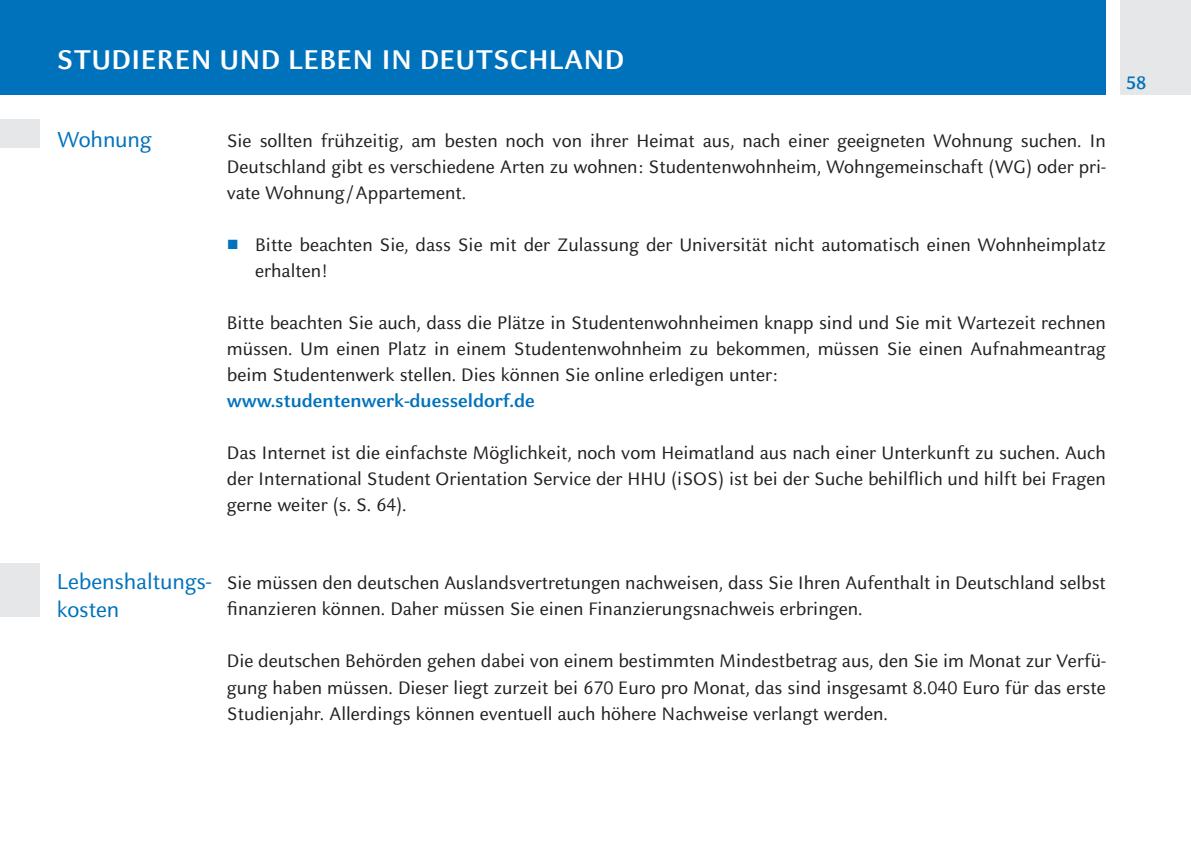
<style>
.page{position:relative;width:1191px;height:851px;background:#fff}
.page>*{position:absolute;margin:0;border:0;box-sizing:border-box;transform-origin:0 0}
.t1{font:700 30px "Celeste Sans Pro";letter-spacing:.01em;color:#fff}
.t2{font:24px "Celeste Sans Pro";letter-spacing:-.005em;color:#0072bc}
.t3{font:20px/26px "Celeste Sans Pro";color:#231f20;text-align:justify}
.t4{font:700 20px "Celeste Sans Pro";color:#0072bc}
.s1{font-family:"Arial";color:#0072bc}
</style>
<div class="page">
<div style="left:0;top:0;width:1106px;height:95px;background:#0072bc"></div>
<div style="left:1120px;top:0;width:71px;height:95px;background:#e6e7e9"></div>
<div style="left:0;top:119px;width:40px;height:28px;background:#e6e7e9"></div>
<div style="left:0;top:563px;width:40px;height:54px;background:#e6e7e9"></div>
<p class="t1" style="left:57px;top:40px;width:569px">STUDIEREN UND LEBEN IN DEUTSCHLAND</p>
<p class="t2" style="left:57px;top:124px;width:97px">Wohnung</p>
<p class="t3" style="left:227px;top:127px;width:880px">Sie sollten frühzeitig, am besten noch von ihrer Heimat aus, nach einer geeigneten Wohnung suchen. In Deutschland gibt es verschiedene Arten zu wohnen: Studentenwohnheim, Wohngemeinschaft (WG) oder pri&shy;vate Wohnung /Appartement.</p>
<p class="t3" style="left:227px;top:231px;width:880px"><span class="s1">■</span> Bitte beachten Sie, dass Sie mit der Zulassung der Universität nicht automatisch einen Wohnheimplatz</p>
<p class="t3" style="left:255px;top:257px;width:73px">erhalten!</p>
<p class="t3" style="left:227px;top:309px;width:880px">Bitte beachten Sie auch, dass die Plätze in Studentenwohnheimen knapp sind und Sie mit Wartezeit rechnen müssen. Um einen Platz in einem Studentenwohnheim zu bekommen, müssen Sie einen Aufnahmeantrag beim Studentenwerk stellen. Dies können Sie online erledigen unter:</p>
<p class="t4" style="left:227px;top:388px;width:309px">www.studentenwerk-duesseldorf.de</p>
<p class="t3" style="left:227px;top:439px;width:880px">Das Internet ist die einfachste Möglichkeit, noch vom Heimatland aus nach einer Unterkunft zu suchen. Auch der International Student Orientation Service der HHU (iSOS) ist bei der Suche behilflich und hilft bei Fragen gerne weiter (s. S. 64).</p>
<p class="t4" style="left:1125px;top:70px;width:22px">58</p>
<p class="t2" style="left:57px;top:566px;width:156px">Lebenshaltungs-</p>
<p class="t2" style="left:57px;top:594px;width:64px">kosten</p>
<p class="t3" style="left:227px;top:569px;width:880px">Sie müssen den deutschen Auslandsvertretungen nachweisen, dass Sie Ihren Aufenthalt in Deutschland selbst finanzieren können. Daher müssen Sie einen Finanzierungsnachweis erbringen.</p>
<p class="t3" style="left:227px;top:647px;width:880px">Die deutschen Behörden gehen dabei von einem bestimmten Mindestbetrag aus, den Sie im Monat zur Verfü&shy;gung haben müssen. Dieser liegt zurzeit bei 670 Euro pro Monat, das sind insgesamt 8.040 Euro für das erste Studienjahr. Allerdings können eventuell auch höhere Nachweise verlangt werden.</p>
</div>
